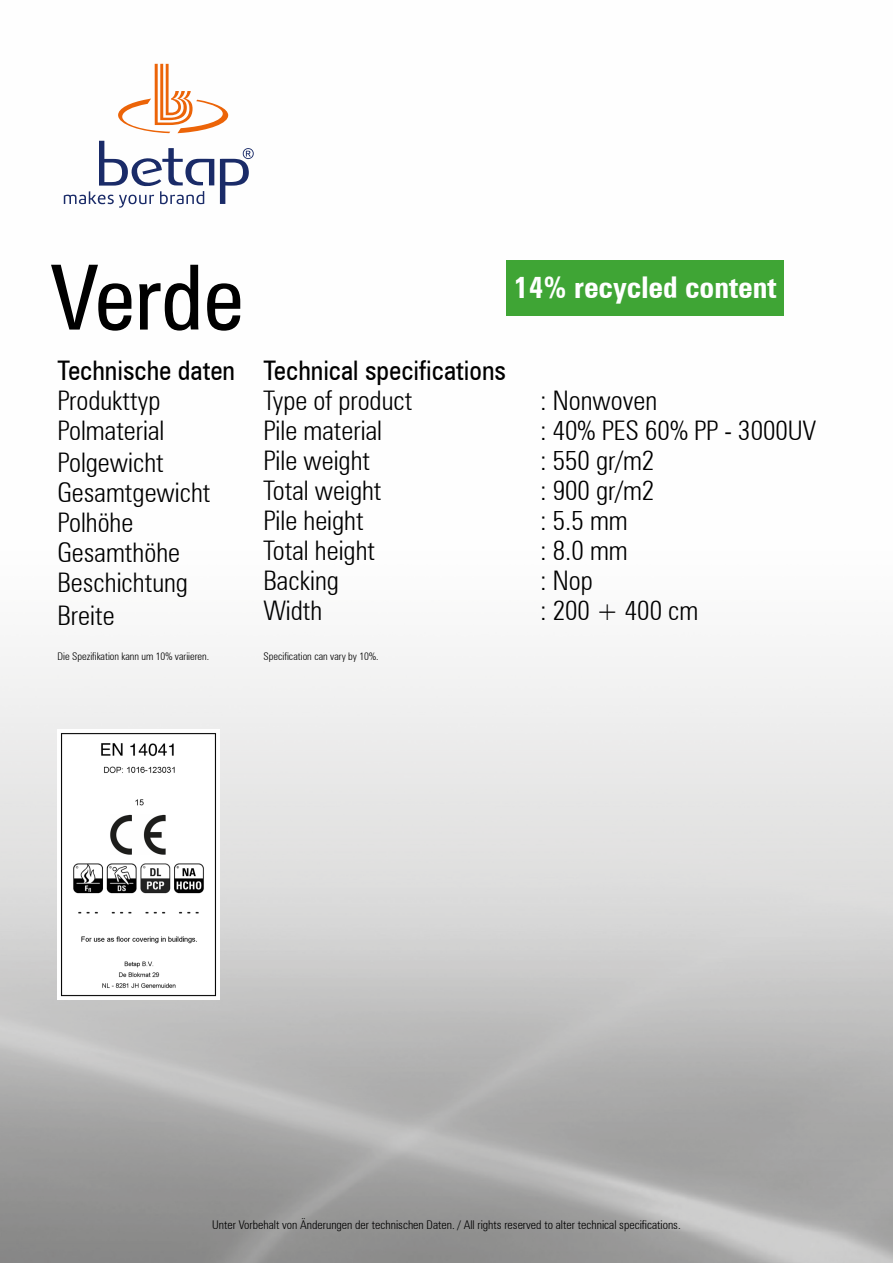
<style>
.page{position:relative;width:893px;height:1263px;background:#fff}
.page>*{position:absolute;margin:0;border:0;box-sizing:border-box;transform-origin:0 0}
.t1{font:condensed 90px "Zurich BT";color:#000}
.t2{font:700 condensed 30px "Zurich BT";color:#fff}
.t3{font:300 condensed 27px/30px "Zurich BT";color:#000}
.t4{font:condensed 27px "Zurich BT";color:#000}
.t5{font:300 condensed 12px "Zurich BT";color:#000}
.t6{font:300 condensed 10.5px "Zurich BT";color:#000}
</style>
<div class="page">
<img style="left:0;top:63px;width:893px;height:1200px">
<svg style="left:118px;top:64px;width:110px;height:69px"></svg>
<svg style="left:64px;top:141px;width:150px;height:67px"></svg>
<svg style="left:220px;top:148px;width:34px;height:56px"></svg>
<img style="left:58px;top:729px;width:162px;height:270px">
<div style="left:507px;top:260px;width:277px;height:56px;background:#3fa535"></div>
<h1 class="t1" style="left:51px;top:243px;width:194px">Verde</h1>
<p class="t4" style="left:58px;top:354px;width:179px">Technische daten</p>
<p class="t3" style="left:58px;top:385px;width:108px">Produkttyp<br>Polmaterial</p>
<p class="t3" style="left:58px;top:447px;width:154px">Polgewicht<br>Gesamtgewicht<br>Polhöhe<br>Gesamthöhe<br>Beschichtung</p>
<p class="t3" style="left:58px;top:600px;width:58px">Breite</p>
<p class="t6" style="left:58px;top:650px;width:153px">Die Spezifikation kann um 10% variieren.</p>
<p class="t2" style="left:514px;top:269px;width:264px">14% recycled content</p>
<p class="t4" style="left:264px;top:354px;width:244px">Technical specifications</p>
<p class="t3" style="left:264px;top:385px;width:150px">Type of product<br>Pile material<br>Pile weight<br>Total weight<br>Pile height<br>Total height<br>Backing<br>Width</p>
<p class="t6" style="left:264px;top:650px;width:116px">Specification can vary by 10%.</p>
<p class="t3" style="left:540px;top:385px;width:278px">: Nonwoven<br>: 40% PES 60% PP - 3000UV : 550 gr/m2<br>: 900 gr/m2<br>: 5.5 mm<br>: 8.0 mm<br>: Nop<br>: 200 + 400 cm</p>
<p class="t5" style="left:212px;top:1217px;width:470px">Unter Vorbehalt von Änderungen der technischen Daten. / All rights reserved to alter technical specifications.</p>
</div>
